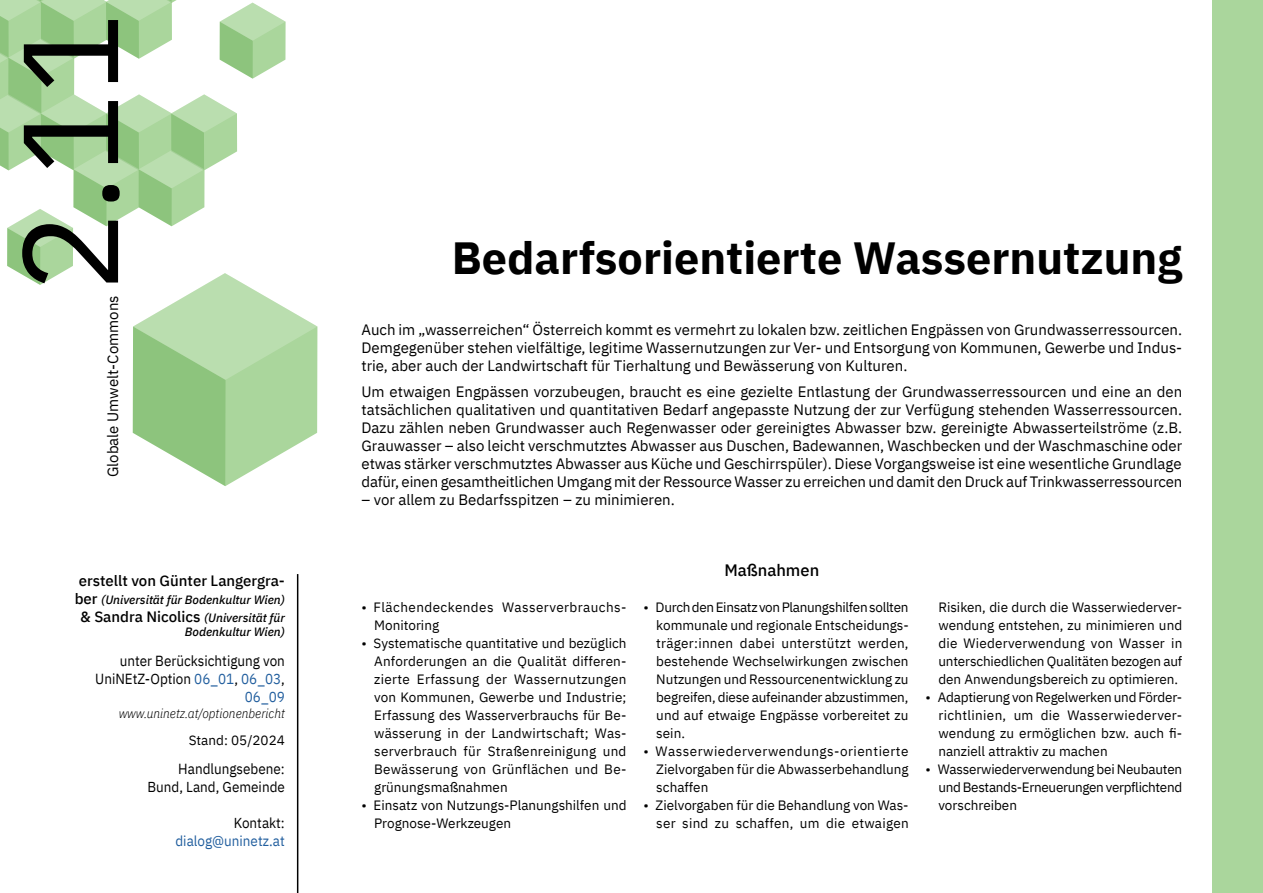
<style>
.page{position:relative;width:1263px;height:893px;background:#fff}
.page>*{position:absolute;margin:0;border:0;box-sizing:border-box;transform-origin:0 0}
.t1{font:135px "IBM Plex Sans";color:#000}
.t2{font:700 45px "IBM Plex Sans";color:#000}
.t3{font:500 16.5px "IBM Plex Sans";color:#000}
.t4{font:15px/18px "IBM Plex Sans";color:#000;text-align:justify}
.t5{font:500 15px "IBM Plex Sans";color:#000}
.t6{font:14.55px/18px "IBM Plex Sans";color:#000;text-align:right;scale:.92 1}
.t7{font:14.4px "IBM Plex Sans";color:#000;scale:.94 1}
.t8{font:14.4px "IBM Plex Sans";color:#215e9e;scale:.94 1}
.t9{font:13.5px/18px "IBM Plex Sans";color:#000;text-align:justify}
.t10{font:13.5px/18px "IBM Plex Sans";letter-spacing:.03em;color:#000}
.t11{font:italic 300 12.9px "IBM Plex Sans";color:#000;scale:.92 1}
.t12{font:italic 500 12px "IBM Plex Sans";color:#000}
.s1{font-style:normal;font-size:15px}
.s2{font-style:italic;font-size:12px}
.s3{color:#215e9e}
</style>
<div class="page">
<div style="left:1212px;top:0;width:51px;height:893px;background:#aad69c"></div>
<hr style="left:297px;top:574px;width:1px;height:319px;background:#000">
<svg style="left:0;top:0;width:317px;height:486px"></svg>
<h1 class="t1" style="left:-33px;top:293px;width:281px;rotate:-90deg">2.11</h1>
<p class="t4" style="left:103px;top:477px;width:183px;rotate:-90deg">Globale Umwelt-Commons</p>
<p class="t5" style="left:79px;top:569px;width:208px">erstellt von Günter Langergra-</p>
<p class="t12" style="left:75px;top:590px;width:212px"><span class="s1">ber</span> (Universität für Bodenkultur Wien)</p>
<p class="t5" style="left:80px;top:605px;width:206px">&amp; Sandra Nicolics <span class="s2">(Universität für</span></p>
<p class="t12" style="left:185px;top:622px;width:101px">Bodenkultur Wien)</p>
<p class="t6" style="left:95px;top:651px;width:208px">unter Berücksichtigung von<br>UniNEtZ-Option <span class="s3">06_01</span>, <span class="s3">06_03</span>,<br><span class="s3">06_09</span></p>
<p class="t11" style="left:119px;top:703px;width:182px">www.uninetz.at/optionenbericht</p>
<p class="t9" style="left:189px;top:730px;width:98px">Stand: 05/2024</p>
<p class="t6" style="left:178px;top:759px;width:117px">Handlungsebene:</p>
<p class="t7" style="left:147px;top:776px;width:148px">Bund, Land, Gemeinde</p>
<p class="t7" style="left:234px;top:812px;width:56px">Kontakt:</p>
<p class="t8" style="left:175px;top:830px;width:118px">dialog@uninetz.at</p>
<h2 class="t2" style="left:452px;top:222px;width:732px">Bedarfsorientierte Wassernutzung</h2>
<p class="t4" style="left:361px;top:319px;width:822px">Auch im „wasserreichen“ Österreich kommt es vermehrt zu lokalen bzw. zeitlichen Engpässen von Grundwasserressourcen.<br>Demgegenüber stehen vielfältige, legitime Wassernutzungen zur Ver- und Entsorgung von Kommunen, Gewerbe und Indus&shy;trie, aber auch der Landwirtschaft für Tierhaltung und Bewässerung von Kulturen.</p>
<p class="t4" style="left:361px;top:381px;width:822px">Um etwaigen Engpässen vorzubeugen, braucht es eine gezielte Entlastung der Grundwasserressourcen und eine an den tatsächlichen qualitativen und quantitativen Bedarf angepasste Nutzung der zur Verfügung stehenden Wasserressourcen.<br>Dazu zählen neben Grundwasser auch Regenwasser oder gereinigtes Abwasser bzw. gereinigte Abwasserteilströme (z.B.<br>Grauwasser – also leicht verschmutztes Abwasser aus Duschen, Badewannen, Waschbecken und der Waschmaschine oder etwas stärker verschmutztes Abwasser aus Küche und Geschirrspüler). Diese Vorgangsweise ist eine wesentliche Grundlage dafür, einen gesamtheitlichen Umgang mit der Ressource Wasser zu erreichen und damit den Druck auf Trinkwasserressourcen</p>
<p class="t4" style="left:361px;top:489px;width:315px">– vor allem zu Bedarfsspitzen – zu minimieren.</p>
<p class="t10" style="left:374px;top:597px;width:254px;text-indent:-13px">• Flächendeckendes Wasserverbrauchs-<br>Monitoring</p>
<p class="t9" style="left:374px;top:633px;width:254px;text-indent:-13px">• Systematische quantitative und bezüglich Anforderungen an die Qualität differen&shy;zierte Erfassung der Wassernutzungen von Kommunen, Gewerbe und Industrie; Erfassung des Wasserverbrauchs für Be&shy;wässerung in der Landwirtschaft; Was&shy;serverbrauch für Straßenreinigung und Bewässerung von Grünflächen und Be&shy;grünungsmaßnahmen</p>
<p class="t9" style="left:374px;top:795px;width:254px;text-indent:-13px">• Einsatz von Nutzungs-Planungshilfen und<br>Prognose-Werkzeugen</p>
<p class="t3" style="left:724px;top:557px;width:96px">Maßnahmen</p>
<p class="t9" style="left:656px;top:597px;width:254px;text-indent:-13px">• Durch den Einsatz von Planungshilfen sollten kommunale und regionale Entscheidungs&shy;träger:innen dabei unterstützt werden, bestehende Wechselwirkungen zwischen Nutzungen und Ressourcenentwicklung zu begreifen, diese aufeinander abzustimmen, und auf etwaige Engpässe vorbereitet zu sein.</p>
<p class="t9" style="left:656px;top:741px;width:254px;text-indent:-13px">• Wasserwiederverwendungs-orientierte Zielvorgaben für die Abwasserbehandlung schaffen</p>
<p class="t9" style="left:643px;top:795px;width:267px;text-align:right">• Zielvorgaben für die Behandlung von Was&shy;ser sind zu schaffen, um die etwaigen</p>
<p class="t9" style="left:938px;top:597px;width:245px">Risiken, die durch die Wasserwiederver&shy;wendung entstehen, zu minimieren und die Wiederverwendung von Wasser in unterschiedlichen Qualitäten bezogen auf den Anwendungsbereich zu optimieren.</p>
<p class="t9" style="left:938px;top:687px;width:245px;text-indent:-13px">• Adaptierung von Regelwerken und Förder&shy;richtlinien, um die Wasserwiederver&shy;wendung zu ermöglichen bzw. auch fi&shy;nanziell attraktiv zu machen</p>
<p class="t9" style="left:938px;top:759px;width:245px;text-indent:-13px">• Wasserwiederverwendung bei Neubauten und Bestands-Erneuerungen verpflichtend vorschreiben</p>
</div>
